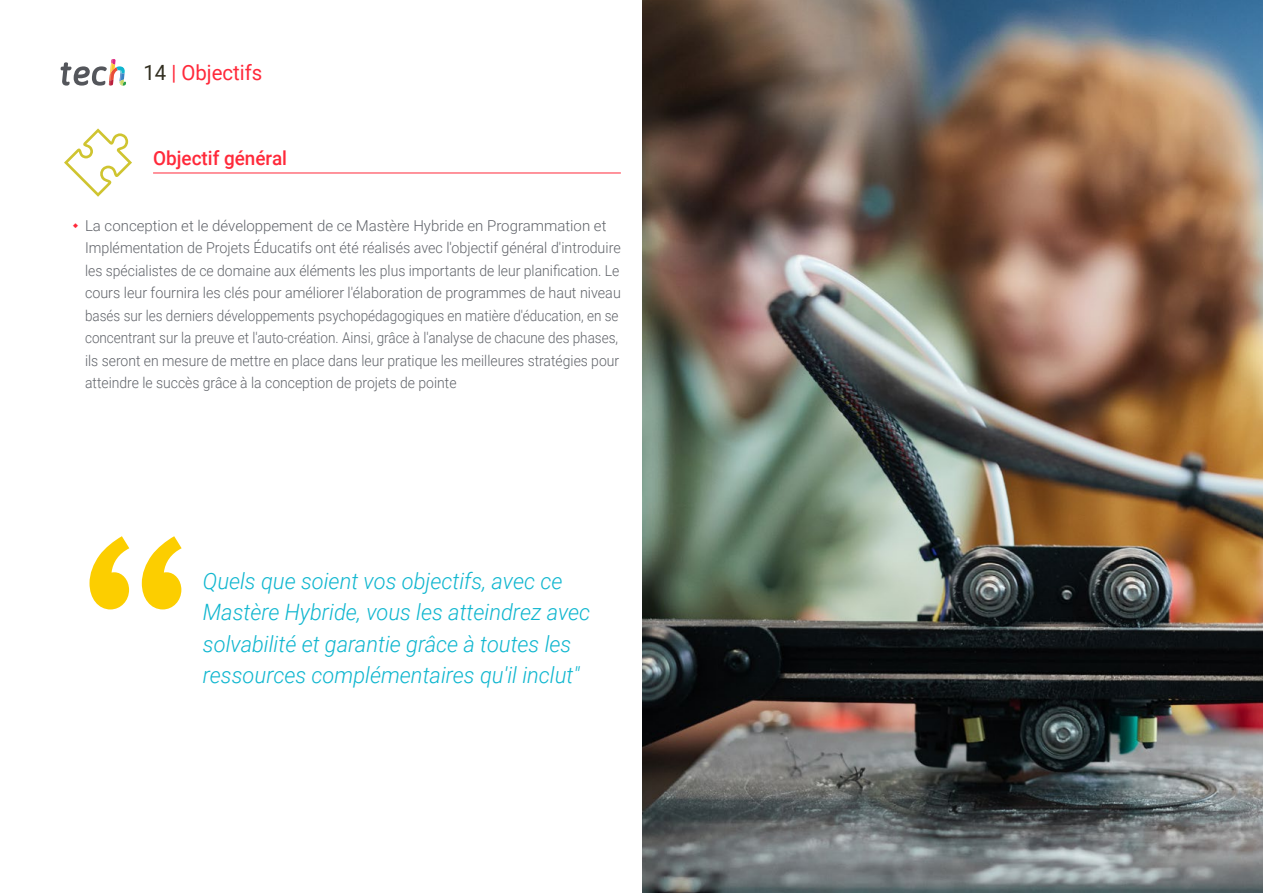
<style>
.page{position:relative;width:1263px;height:893px;background:#fff}
.page>*{position:absolute;margin:0;border:0;box-sizing:border-box;transform-origin:0 0}
.t1{font:italic 300 22.5px/31.5px "Roboto";color:#0fb6cf}
.t2{font:21px "Roboto";color:#ff293a}
.t3{font:500 19.5px "Roboto";color:#ff293a}
.t4{font:300 15px/22.5px "Roboto";color:#61646a}
.s1{color:#312e20}
</style>
<div class="page">
<hr style="left:153px;top:173px;width:468px;height:1px;background:#ff293a">
<svg style="left:61px;top:59px;width:65px;height:27px"></svg>
<svg style="left:89px;top:536px;width:93px;height:73px"></svg>
<img style="left:642px;top:0;width:621px;height:893px">
<svg style="left:64px;top:128px;width:68px;height:69px"></svg>
<h2 class="t2" style="left:144px;top:57px;width:120px"><span class="s1">14</span> | Objectifs</h2>
<h3 class="t3" style="left:153px;top:144px;width:135px">Objectif général</h3>
<p class="t4" style="left:85px;top:213px;width:537px">La conception et le développement de ce Mastère Hybride en Programmation et Implémentation de Projets Éducatifs ont été réalisés avec l'objectif général d'introduire les spécialistes de ce domaine aux éléments les plus importants de leur planification. Le cours leur fournira les clés pour améliorer l'élaboration de programmes de haut niveau basés sur les derniers développements psychopédagogiques en matière d'éducation, en se concentrant sur la preuve et l'auto-création. Ainsi, grâce à l'analyse de chacune des phases, ils seront en mesure de mettre en place dans leur pratique les meilleures stratégies pour atteindre le succès grâce à la conception de projets de pointe</p>
<h1 class="t1" style="left:203px;top:564px;width:389px">Quels que soient vos objectifs, avec ce Mastère Hybride, vous les atteindrez avec solvabilité et garantie grâce à toutes les ressources complémentaires qu'il inclut"</h1>
</div>
